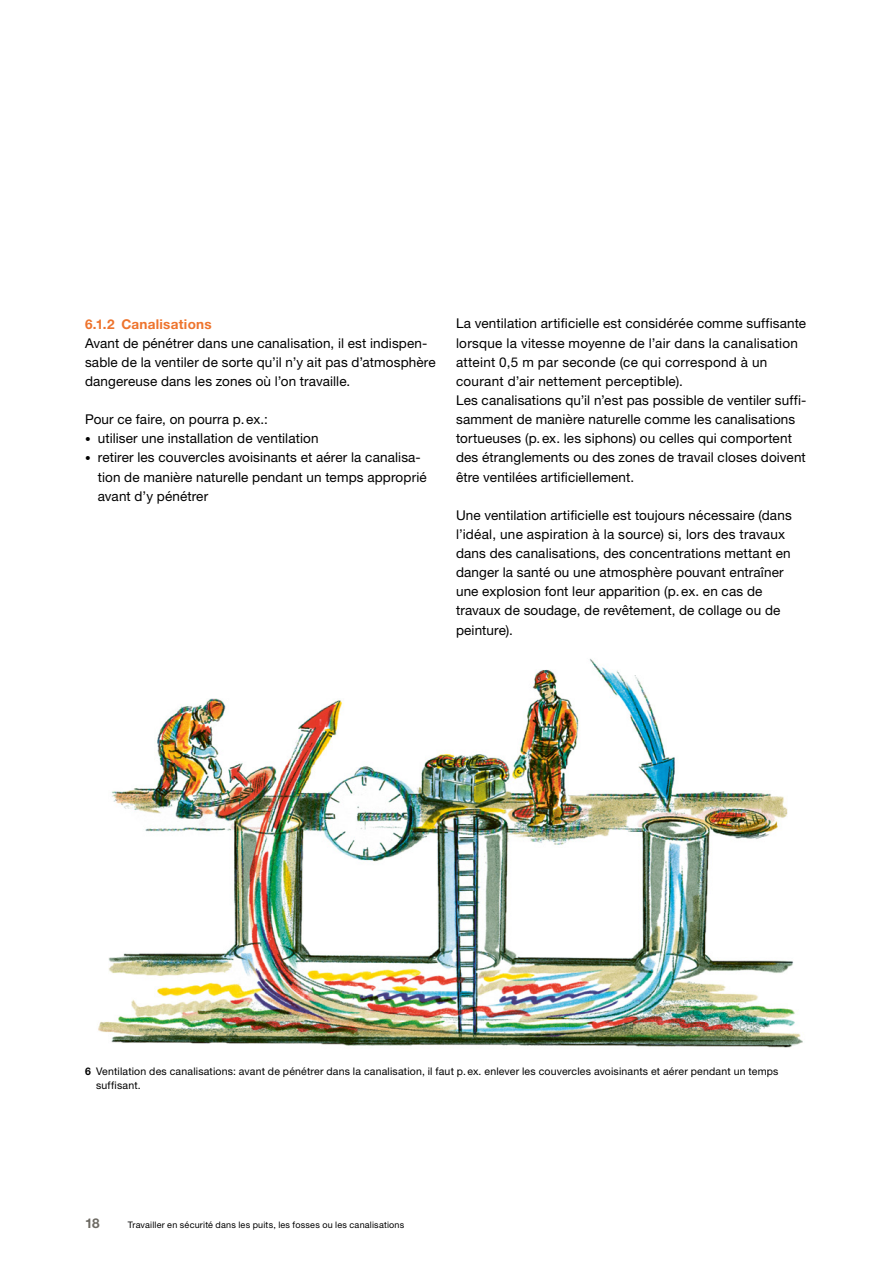
<style>
.page{position:relative;width:893px;height:1263px;background:#fff}
.page>*{position:absolute;margin:0;border:0;box-sizing:border-box;transform-origin:0 0}
.t1{font:13.5px/19.2px "Helvetica Neue LT Std";letter-spacing:.01em;color:#000}
.t2{font:700 13.5px "Helvetica Neue LT Std";letter-spacing:.02em;color:#ee742d}
.t3{font:700 13.5px "Helvetica Neue LT Std";color:#6d6a63}
.t4{font:10.5px/13.8px "Helvetica Neue LT Std";letter-spacing:.015em;color:#000}
.t5{font:9px "Helvetica Neue LT Std";letter-spacing:.025em;color:#000}
.s1{font-size:11.25px}
.s2{font-weight:700}
</style>
<div class="page">
<img style="left:98px;top:659px;width:705px;height:389px">
<p class="t2" style="left:85px;top:315px;width:128px">6.1.2 Canalisations</p>
<p class="t1" style="left:85px;top:333px;width:352px">Avant de pénétrer dans une canalisation, il est indispen&shy;sable de la ventiler de sorte qu’il n’y ait pas d’atmosphère dangereuse dans les zones où l’on travaille.</p>
<p class="t1" style="left:85px;top:410px;width:184px">Pour ce faire, on pourra p.ex.:</p>
<p class="t1" style="left:85px;top:429px;width:235px"><span class="s1">•</span> utiliser une installation de ventilation</p>
<p class="t1" style="left:98px;top:448px;width:330px;text-indent:-13px"><span class="s1">•</span> retirer les couvercles avoisinants et aérer la canalisa&shy;tion de manière naturelle pendant un temps approprié avant d’y pénétrer</p>
<p class="t1" style="left:456px;top:314px;width:352px">La ventilation artificielle est considérée comme suffisante lorsque la vitesse moyenne de l’air dans la canalisation atteint 0,5 m par seconde (ce qui correspond à un courant d’air nettement perceptible).<br>Les canalisations qu’il n’est pas possible de ventiler suffi&shy;samment de manière naturelle comme les canalisations tortueuses (p.ex. les siphons) ou celles qui comportent des étranglements ou des zones de travail closes doivent être ventilées artificiellement.</p>
<p class="t1" style="left:456px;top:505px;width:337px">Une ventilation artificielle est toujours nécessaire (dans l’idéal, une aspiration à la source) si, lors des travaux dans des canalisations, des concentrations mettant en danger la santé ou une atmosphère pouvant entraîner une explosion font leur apparition (p.ex. en cas de travaux de soudage, de revêtement, de collage ou de peinture).</p>
<p class="t4" style="left:96px;top:1064px;width:684px;text-indent:-11px"><span class="s2">6</span> Ventilation des canalisations: avant de pénétrer dans la canalisation, il faut p.ex. enlever les couvercles avoisinants et aérer pendant un temps suffisant.</p>
<p class="t3" style="left:85px;top:1215px;width:16px">18</p>
<p class="t5" style="left:128px;top:1219px;width:278px">Travailler en sécurité dans les puits, les fosses ou les canalisations</p>
</div>
